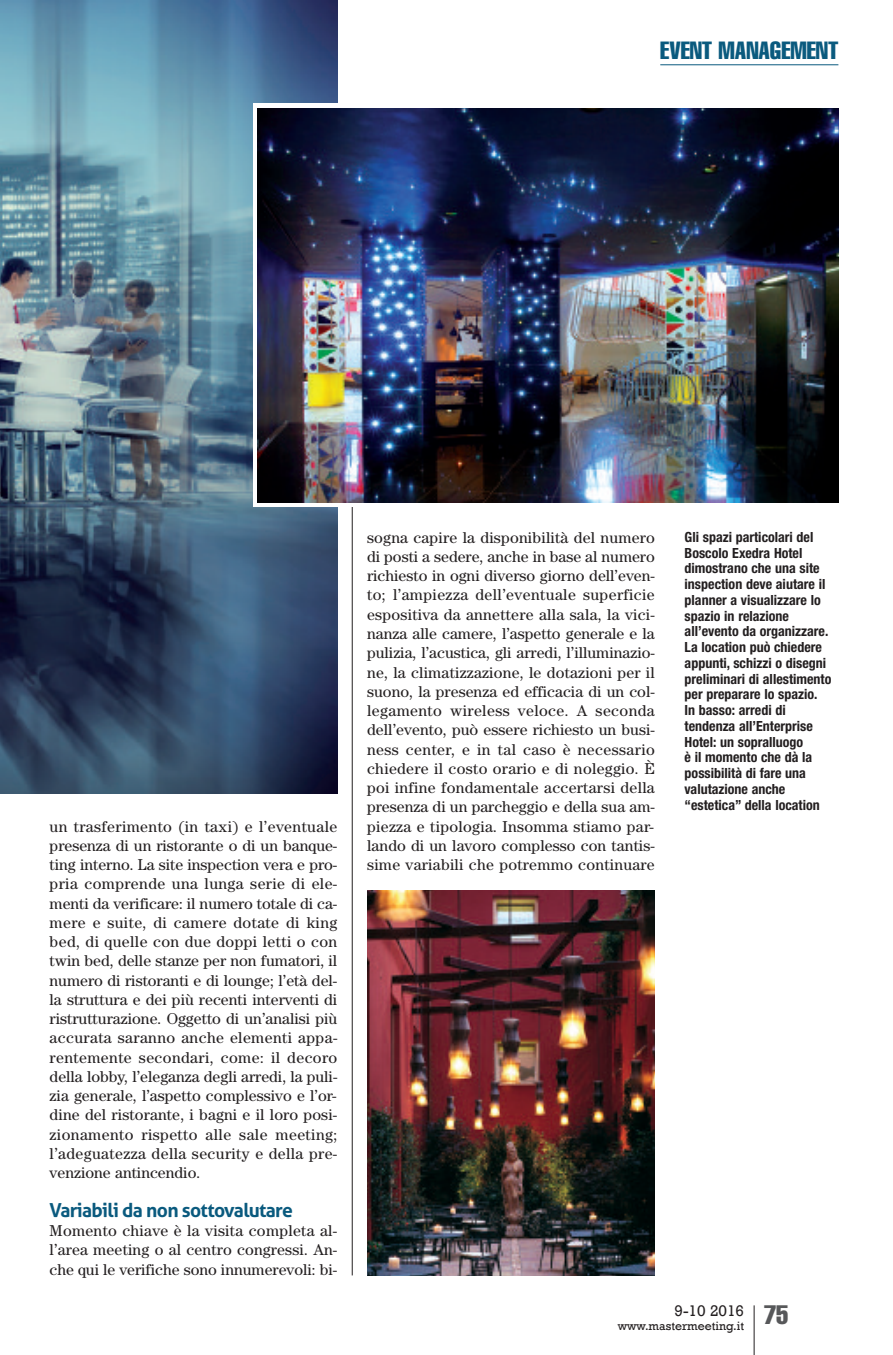
<style>
.page{position:relative;width:893px;height:1355px;background:#fff}
.page>*{position:absolute;margin:0;border:0;box-sizing:border-box;transform-origin:0 0}
.t1{font:extra-condensed 24.5px "Helvetica";color:#0a5a7e}
.t2{font:700 19.25px "Aller";letter-spacing:-.035em;color:#0a5a7e}
.t3{font:15.75px/19.2px "Century";letter-spacing:.01em;color:#231f20;text-align:justify}
.t4{font:15.75px "Rockwell";color:#231f20}
.t5{font:700 condensed 14px/15.8px "Helvetica Neue";color:#231f20}
.t6{font:12.25px "Rockwell";color:#231f20}
</style>
<div class="page">
<img style="left:0;top:0;width:337px;height:793px">
<hr style="left:754px;top:1305px;width:1px;height:49px;background:#231f20">
<hr style="left:660px;top:64px;width:178px;height:1px;background:#0a5a7e">
<hr style="left:352px;top:108px;width:1px;height:1167px;background:#231f20">
<svg style="left:253px;top:103px;width:402px;height:404px"></svg>
<img style="left:258px;top:108px;width:580px;height:394px">
<img style="left:367px;top:890px;width:288px;height:385px">
<h1 class="t1" style="left:660px;top:42px;width:180px">EVENT MANAGEMENT</h1>
<p class="t3" style="left:50px;top:817px;width:289px">un trasferimento (in taxi) e l’eventuale presenza di un ristorante o di un banque&shy;ting interno. La site inspection vera e pro&shy;pria comprende una lunga serie di ele&shy;menti da verificare: il numero totale di ca&shy;mere e suite, di camere dotate di king bed, di quelle con due doppi letti o con twin bed, delle stanze per non fumatori, il numero di ristoranti e di lounge; l’età del&shy;la struttura e dei più recenti interventi di ristrutturazione. Oggetto di un’analisi più accurata saranno anche elementi appa&shy;rentemente secondari, come: il decoro della lobby, l’eleganza degli arredi, la puli&shy;zia generale, l’aspetto complessivo e l’or&shy;dine del ristorante, i bagni e il loro posi&shy;zionamento rispetto alle sale meeting; l’adeguatezza della security e della pre&shy;venzione antincendio.</p>
<p class="t2" style="left:50px;top:1198px;width:245px">Variabili da non sottovalutare</p>
<p class="t3" style="left:50px;top:1222px;width:289px">Momento chiave è la visita completa al&shy;l’area meeting o al centro congressi. An&shy;che qui le verifiche sono innumerevoli: bi-</p>
<p class="t3" style="left:367px;top:529px;width:289px">sogna capire la disponibilità del numero di posti a sedere, anche in base al numero richiesto in ogni diverso giorno dell’even&shy;to; l’ampiezza dell’eventuale superficie espositiva da annettere alla sala, la vici&shy;nanza alle camere, l’aspetto generale e la pulizia, l’acustica, gli arredi, l’illuminazio&shy;ne, la climatizzazione, le dotazioni per il suono, la presenza ed efficacia di un col&shy;legamento wireless veloce. A seconda dell’evento, può essere richiesto un busi&shy;ness center, e in tal caso è necessario chiedere il costo orario e di noleggio. È poi infine fondamentale accertarsi della presenza di un parcheggio e della sua am&shy;piezza e tipologia. Insomma stiamo par&shy;lando di un lavoro complesso con tantis&shy;sime variabili che potremmo continuare</p>
<p class="t5" style="left:685px;top:530px;width:148px">Gli spazi particolari del<br>Boscolo Exedra Hotel dimostrano che una site inspection deve aiutare il planner a visualizzare lo spazio in relazione all’evento da organizzare.<br>La location può chiedere appunti, schizzi o disegni preliminari di allestimento per preparare lo spazio.<br>In basso: arredi di tendenza all’Enterprise<br>Hotel: un sopralluogo<br>è il momento che dà la possibilità di fare una valutazione anche “estetica” della location</p>
<p class="t4" style="left:674px;top:1300px;width:71px">9-10 2016</p>
<p class="t6" style="left:618px;top:1318px;width:172px">www.mastermeeting.it <sup>75</sup></p>
</div>
